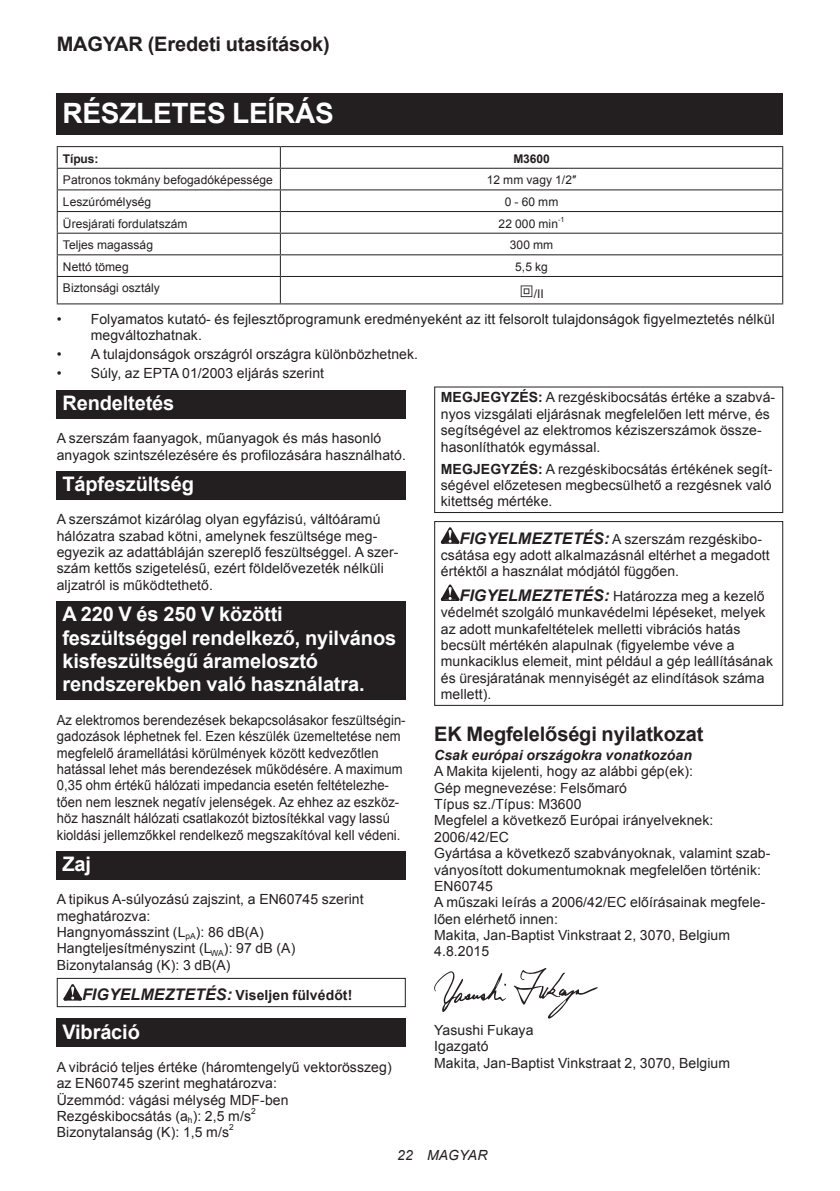
<style>
.page{position:relative;width:840px;height:1191px;background:#fff}
.page>*{position:absolute;margin:0;border:0;box-sizing:border-box;transform-origin:0 0}
.t1{font:700 28px "Arial";letter-spacing:-.01em;color:#fff}
.t2{font:700 20px/23.4px "Arial";letter-spacing:-.01em;color:#fff}
.t3{font:700 20px "Arial";letter-spacing:-.01em;color:#231f20}
.t4{font:14px/16.4px "Arial";letter-spacing:.005em;color:#231f20}
.t5{font:14px/16.4px "Arial";letter-spacing:.005em;color:#231f20;scale:.93 1}
.t6{font:700 14px "Arial";letter-spacing:.005em;color:#231f20}
.t7{font:italic 700 14px "Arial";letter-spacing:.005em;color:#231f20}
.t8{font:italic 14px "Arial";letter-spacing:.005em;color:#231f20}
.t9{font:12px "Arial";letter-spacing:.005em;color:#231f20}
.t10{font:700 12px "Arial";letter-spacing:-.01em;color:#231f20}
.t11{font:8.4px "Arial";color:#231f20}
.t12{font:7.2px "Arial";color:#231f20}
.s1{font-style:italic;font-size:16px}
.s2{font-weight:700}
.s3{font-weight:700;font-style:italic;font-size:16px}
</style>
<div class="page">
<div style="left:57px;top:94px;width:725px;height:41px;background:#231f20"></div>
<hr style="left:57px;top:146px;width:223px;height:1px;background:#231f20">
<hr style="left:280px;top:146px;width:502px;height:1px;background:#231f20">
<hr style="left:57px;top:168px;width:223px;height:1px;background:#231f20">
<hr style="left:280px;top:168px;width:502px;height:1px;background:#231f20">
<hr style="left:57px;top:189px;width:223px;height:1px;background:#231f20">
<hr style="left:280px;top:189px;width:502px;height:1px;background:#231f20">
<hr style="left:57px;top:211px;width:223px;height:1px;background:#231f20">
<hr style="left:280px;top:211px;width:502px;height:1px;background:#231f20">
<hr style="left:57px;top:233px;width:223px;height:1px;background:#231f20">
<hr style="left:280px;top:233px;width:502px;height:1px;background:#231f20">
<hr style="left:57px;top:254px;width:223px;height:1px;background:#231f20">
<hr style="left:280px;top:254px;width:502px;height:1px;background:#231f20">
<hr style="left:57px;top:276px;width:223px;height:1px;background:#231f20">
<svg style="left:57px;top:147px;width:1px;height:156px"></svg>
<hr style="left:280px;top:276px;width:502px;height:1px;background:#231f20">
<svg style="left:280px;top:147px;width:1px;height:156px"></svg>
<hr style="left:57px;top:303px;width:223px;height:1px;background:#231f20">
<hr style="left:280px;top:303px;width:502px;height:1px;background:#231f20">
<svg style="left:520px;top:285px;width:12px;height:12px"></svg>
<div style="left:57px;top:390px;width:348px;height:28px;background:#231f20"></div>
<div style="left:57px;top:471px;width:348px;height:28px;background:#231f20"></div>
<div style="left:57px;top:601px;width:348px;height:99px;background:#231f20"></div>
<div style="left:57px;top:851px;width:348px;height:28px;background:#231f20"></div>
<svg style="left:63px;top:984px;width:19px;height:16px"></svg>
<div style="left:57px;top:978px;width:348px;height:29px;border:1px solid #231f20"></div>
<div style="left:57px;top:1018px;width:348px;height:29px;background:#231f20"></div>
<div style="left:434px;top:386px;width:348px;height:127px;border:1px solid #231f20"></div>
<svg style="left:440px;top:527px;width:19px;height:16px"></svg>
<svg style="left:440px;top:584px;width:19px;height:17px"></svg>
<div style="left:434px;top:521px;width:348px;height:185px;border:1px solid #231f20"></div>
<svg style="left:514px;top:968px;width:83px;height:50px"></svg>
<svg style="left:434px;top:971px;width:72px;height:41px"></svg>
<h2 class="t3" style="left:57px;top:31px;width:274px">MAGYAR (Eredeti utasítások)</h2>
<h1 class="t1" style="left:62px;top:103px;width:273px">RÉSZLETES LEÍRÁS</h1>
<p class="t10" style="left:63px;top:150px;width:37px">Típus:</p>
<p class="t10" style="left:513px;top:154px;width:38px">M3600</p>
<p class="t9" style="left:63px;top:172px;width:211px">Patronos tokmány befogadóképessége</p>
<p class="t9" style="left:486px;top:172px;width:91px">12 mm vagy 1/2″</p>
<p class="t9" style="left:63px;top:194px;width:90px">Leszúrómélység</p>
<p class="t9" style="left:504px;top:197px;width:55px">0 - 60 mm</p>
<p class="t9" style="left:63px;top:215px;width:126px">Üresjárati fordulatszám</p>
<p class="t9" style="left:498px;top:219px;width:61px">22 000 min</p>
<p class="t12" style="left:557px;top:216px;width:8px">-1</p>
<p class="t9" style="left:63px;top:237px;width:92px">Teljes magasság</p>
<p class="t9" style="left:509px;top:240px;width:45px">300 mm</p>
<p class="t9" style="left:63px;top:259px;width:67px">Nettó tömeg</p>
<p class="t9" style="left:515px;top:262px;width:34px">5,5 kg</p>
<p class="t9" style="left:63px;top:284px;width:98px">Biztonsági osztály</p>
<p class="t9" style="left:533px;top:289px;width:12px">/II</p>
<p class="t4" style="left:91px;top:311px;width:685px;text-indent:-34px">• Folyamatos kutató- és fejlesztőprogramunk eredményeként az itt felsorolt tulajdonságok figyelmeztetés nélkül megváltozhatnak.</p>
<p class="t4" style="left:57px;top:346px;width:362px">• A tulajdonságok országról országra különbözhetnek.</p>
<p class="t4" style="left:57px;top:365px;width:269px">• Súly, az EPTA 01/2003 eljárás szerint</p>
<h2 class="t2" style="left:62px;top:392px;width:113px">Rendeltetés</h2>
<p class="t4" style="left:57px;top:430px;width:350px">A szerszám faanyagok, műanyagok és más hasonló anyagok szintszélezésére és profilozására használható.</p>
<h2 class="t2" style="left:62px;top:474px;width:133px">Tápfeszültség</h2>
<p class="t4" style="left:57px;top:511px;width:343px">A szerszámot kizárólag olyan egyfázisú, váltóáramú hálózatra szabad kötni, amelynek feszültsége meg&shy;egyezik az adattábláján szereplő feszültséggel. A szer&shy;szám kettős szigetelésű, ezért földelővezeték nélküli aljzatról is működtethető.</p>
<h2 class="t2" style="left:62px;top:604px;width:335px">A 220 V és 250 V közötti feszültséggel rendelkező, nyilvános kisfeszültségű áramelosztó rendszerekben való használatra.</h2>
<p class="t5" style="left:57px;top:712px;width:376px">Az elektromos berendezések bekapcsolásakor feszültségin&shy;gadozások léphetnek fel. Ezen készülék üzemeltetése nem megfelelő áramellátási körülmények között kedvezőtlen hatással lehet más berendezések működésére. A maximum 0,35 ohm értékű hálózati impedancia esetén feltételezhe&shy;tően nem lesznek negatív jelenségek. Az ehhez az eszköz&shy;höz használt hálózati csatlakozót biztosítékkal vagy lassú kioldási jellemzőkkel rendelkező megszakítóval kell védeni.</p>
<h2 class="t2" style="left:62px;top:852px;width:30px">Zaj</h2>
<p class="t4" style="left:57px;top:891px;width:308px">A tipikus A-súlyozású zajszint, a EN60745 szerint meghatározva:<br>Hangnyomásszint (L<sub>pA</sub>): 86 dB(A)<br>Hangteljesítményszint (L<sub>WA</sub>): 97 dB (A)<br>Bizonytalanság (K): 3 dB(A)</p>
<p class="t6" style="left:82px;top:986px;width:271px"><span class="s1">FIGYELMEZTETÉS:</span> Viseljen fülvédőt!</p>
<h2 class="t2" style="left:62px;top:1021px;width:79px">Vibráció</h2>
<p class="t4" style="left:57px;top:1059px;width:336px">A vibráció teljes értéke (háromtengelyű vektorösszeg) az EN60745 szerint meghatározva:<br>Üzemmód: vágási mélység MDF-ben Rezgéskibocsátás (a<sub>h</sub>): 2,5 m/s</p>
<p class="t4" style="left:440px;top:389px;width:336px"><span class="s2">MEGJEGYZÉS:</span> A rezgéskibocsátás értéke a szabvá&shy;nyos vizsgálati eljárásnak megfelelően lett mérve, és segítségével az elektromos kéziszerszámok össze&shy;hasonlíthatók egymással.</p>
<p class="t4" style="left:440px;top:460px;width:333px;text-align:justify"><span class="s2">MEGJEGYZÉS:</span> A rezgéskibocsátás értékének segít&shy;ségével előzetesen megbecsülhető a rezgésnek való kitettség mértéke.</p>
<p class="t4" style="left:440px;top:531px;width:330px;text-indent:19px"><span class="s3">FIGYELMEZTETÉS:</span> A szerszám rezgéskibo&shy;csátása egy adott alkalmazásnál eltérhet a megadott értéktől a használat módjától függően.</p>
<p class="t4" style="left:440px;top:588px;width:333px;text-indent:19px"><span class="s3">FIGYELMEZTETÉS:</span> Határozza meg a kezelő védelmét szolgáló munkavédelmi lépéseket, melyek az adott munkafeltételek melletti vibrációs hatás becsült mértékén alapulnak (figyelembe véve a munkaciklus elemeit, mint például a gép leállításának és üresjáratának mennyiségét az elindítások száma mellett).</p>
<h2 class="t3" style="left:434px;top:720px;width:270px">EK Megfelelőségi nyilatkozat</h2>
<p class="t7" style="left:434px;top:749px;width:259px">Csak európai országokra vonatkozóan</p>
<p class="t4" style="left:434px;top:763px;width:337px">A Makita kijelenti, hogy az alábbi gép(ek):<br>Gép megnevezése: Felsőmaró<br>Típus sz./Típus: M3600<br>Megfelel a következő Európai irányelveknek:<br>2006/42/EC<br>Gyártása a következő szabványoknak, valamint szab&shy;ványosított dokumentumoknak megfelelően történik:<br>EN60745<br>A műszaki leírás a 2006/42/EC előírásainak megfele&shy;lően elérhető innen:<br>Makita, Jan-Baptist Vinkstraat 2, 3070, Belgium 4.8.2015</p>
<p class="t4" style="left:434px;top:1023px;width:297px">Yasushi Fukaya<br>Igazgató<br>Makita, Jan-Baptist Vinkstraat 2, 3070, Belgium</p>
<p class="t11" style="left:251px;top:1108px;width:6px">2</p>
<p class="t4" style="left:57px;top:1125px;width:174px">Bizonytalanság (K): 1,5 m/s</p>
<p class="t11" style="left:229px;top:1124px;width:6px">2</p>
<p class="t8" style="left:397px;top:1147px;width:92px">22 MAGYAR</p>
</div>
